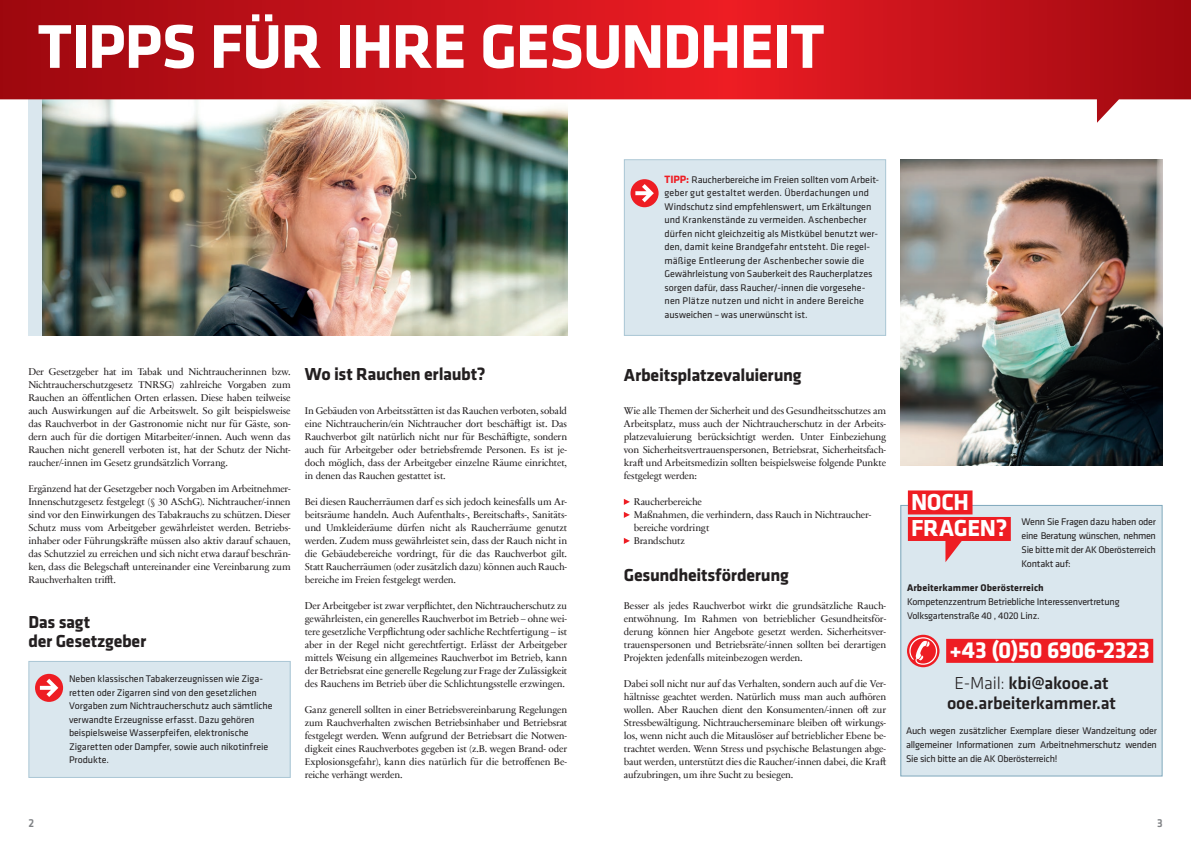
<style>
.page{position:relative;width:1191px;height:842px;background:#fff}
.page>*{position:absolute;margin:0;border:0;box-sizing:border-box;transform-origin:0 0}
.t1{font:700 64px "Klavika Basic";letter-spacing:-.02em;color:#fff}
.t2{font:700 24px/26.5px "Klavika Basic";letter-spacing:-.015em;color:#fff}
.t3{font:700 18px/19px "Klavika Basic";letter-spacing:-.015em;color:#231f20}
.t4{font:500 18px/20px "Klavika Basic";letter-spacing:-.01em;color:#231f20;text-align:center}
.t5{font:500 12px "Klavika Basic";color:#808285;scale:.95 1}
.t6{font:10px/13px "Sabon Next Com";letter-spacing:-.015em;color:#231f20;text-align:justify}
.t7{font:10px/13.5px "Klavika Basic";letter-spacing:-.005em;color:#231f20}
.t8{font:700 10px "Klavika Basic";letter-spacing:.01em;color:#231f20}
.s1{font-weight:700;font-size:11px;color:#ee1d23}
.s2{font-weight:300}
</style>
<div class="page">
<div style="left:900px;top:505px;width:262px;height:271px;background:#dae7ee"></div>
<div style="left:900px;top:505px;width:262px;height:271px;border:1px solid #7fa8bc"></div>
<svg style="left:945px;top:541px;width:17px;height:21px"></svg>
<div style="left:908px;top:490px;width:64px;height:24px;background:#ee1d23"></div>
<div style="left:908px;top:517px;width:102px;height:24px;background:#ee1d23"></div>
<div style="left:946px;top:639px;width:207px;height:24px;background:#ee1d23"></div>
<svg style="left:907px;top:635px;width:32px;height:32px"></svg>
<svg style="left:909px;top:637px;width:28px;height:28px"></svg>
<div style="left:29px;top:661px;width:261px;height:116px;background:#dae7ee"></div>
<div style="left:28px;top:661px;width:263px;height:117px;border:1px solid #abc7d5"></div>
<div style="left:35px;top:674px;width:28px;height:28px;background:#ee1d23;border-radius:50%"></div>
<svg style="left:40px;top:679px;width:18px;height:18px"></svg>
<svg style="left:624px;top:499px;width:6px;height:6px"></svg>
<svg style="left:624px;top:512px;width:6px;height:6px"></svg>
<svg style="left:624px;top:538px;width:6px;height:6px"></svg>
<div style="left:624px;top:160px;width:261px;height:175px;background:#dae7ee"></div>
<div style="left:624px;top:159px;width:262px;height:177px;border:1px solid #abc7d5"></div>
<div style="left:630px;top:179px;width:28px;height:28px;background:#ee1d23;border-radius:50%"></div>
<svg style="left:635px;top:184px;width:19px;height:18px"></svg>
<div style="left:28px;top:92px;width:539px;height:244px;background:#dae7ee"></div>
<img style="left:42px;top:123px;width:525px;height:213px">
<img style="left:900px;top:159px;width:262px;height:307px">
<svg style="left:0;top:0;width:1191px;height:123px;background:#cc3c41"></svg>
<h1 class="t1" style="left:38px;top:0;width:788px">TIPPS FÜR IHRE GESUNDHEIT</h1>
<p class="t6" style="left:28px;top:365px;width:264px">Der Gesetzgeber hat im Tabak und Nichtraucherinnen bzw.<br>Nichtraucherschutzgesetz TNRSG) zahlreiche Vorgaben zum Rauchen an öffentlichen Orten erlassen. Diese haben teilweise auch Auswirkungen auf die Arbeitswelt. So gilt beispielsweise das Rauchverbot in der Gastronomie nicht nur für Gäste, son&shy;dern auch für die dortigen Mitarbeiter/-innen. Auch wenn das Rauchen nicht generell verboten ist, hat der Schutz der Nicht&shy;raucher/-innen im Gesetz grundsätzlich Vorrang.</p>
<p class="t6" style="left:28px;top:482px;width:264px">Ergänzend hat der Gesetzgeber noch Vorgaben im Arbeitnehmer-Innenschutzgesetz festgelegt (§ 30 ASchG). Nichtraucher/-innen sind vor den Einwirkungen des Tabakrauchs zu schützen. Dieser Schutz muss vom Arbeitgeber gewährleistet werden. Betriebs&shy;inhaber oder Führungskräfte müssen also aktiv darauf schauen, das Schutzziel zu erreichen und sich nicht etwa darauf beschrän&shy;ken, dass die Belegschaft untereinander eine Vereinbarung zum Rauchverhalten trifft.</p>
<h3 class="t3" style="left:28px;top:612px;width:119px">Das sagt<br>der Gesetzgeber</h3>
<p class="t7" style="left:69px;top:672px;width:205px">Neben klassischen Tabakerzeugnissen wie Ziga&shy;retten oder Zigarren sind von den gesetzlichen Vorgaben zum Nichtraucherschutz auch sämtliche verwandte Erzeugnisse erfasst. Dazu gehören beispielsweise Wasserpfeifen, elektronische Zigaretten oder Dampfer, sowie auch nikotinfreie Produkte.</p>
<h3 class="t3" style="left:305px;top:364px;width:182px">Wo ist Rauchen erlaubt?</h3>
<p class="t6" style="left:305px;top:404px;width:264px">In Gebäuden von Arbeitsstätten ist das Rauchen verboten, sobald eine Nichtraucherin/ein Nichtraucher dort beschäftigt ist. Das Rauchverbot gilt natürlich nicht nur für Beschäftigte, sondern auch für Arbeitgeber oder betriebsfremde Personen. Es ist je&shy;doch möglich, dass der Arbeitgeber einzelne Räume einrichtet, in denen das Rauchen gestattet ist.</p>
<p class="t6" style="left:305px;top:495px;width:264px">Bei diesen Raucherräumen darf es sich jedoch keinesfalls um Ar&shy;beitsräume handeln. Auch Aufenthalts-, Bereitschafts-, Sanitäts&shy;und Umkleideräume dürfen nicht als Raucherräume genutzt werden. Zudem muss gewährleistet sein, dass der Rauch nicht in die Gebäudebereiche vordringt, für die das Rauchverbot gilt.<br>Statt Raucherräumen (oder zusätzlich dazu) können auch Rauch&shy;bereiche im Freien festgelegt werden.</p>
<p class="t6" style="left:305px;top:599px;width:264px">Der Arbeitgeber ist zwar verpflichtet, den Nichtraucherschutz zu gewährleisten, ein generelles Rauchverbot im Betrieb – ohne wei&shy;tere gesetzliche Verpflichtung oder sachliche Rechtfertigung – ist aber in der Regel nicht gerechtfertigt. Erlässt der Arbeitgeber mittels Weisung ein allgemeines Rauchverbot im Betrieb, kann der Betriebsrat eine generelle Regelung zur Frage der Zulässigkeit des Rauchens im Betrieb über die Schlichtungsstelle erzwingen.</p>
<p class="t6" style="left:305px;top:703px;width:264px">Ganz generell sollten in einer Betriebsvereinbarung Regelungen zum Rauchverhalten zwischen Betriebsinhaber und Betriebsrat festgelegt werden. Wenn aufgrund der Betriebsart die Notwen&shy;digkeit eines Rauchverbotes gegeben ist (z.B. wegen Brand- oder Explosionsgefahr), kann dies natürlich für die betroffenen Be&shy;reiche verhängt werden.</p>
<p class="t7" style="left:664px;top:172px;width:216px"><span class="s1">TIPP:</span> Raucherbereiche im Freien sollten vom Arbeit&shy;geber gut gestaltet werden. Überdachungen und Windschutz sind empfehlenswert, um Erkältungen und Krankenstände zu vermeiden. Aschenbecher dürfen nicht gleichzeitig als Mistkübel benutzt wer&shy;den, damit keine Brandgefahr entsteht. Die regel&shy;mäßige Entleerung der Aschenbecher sowie die Gewährleistung von Sauberkeit des Raucherplatzes sorgen dafür, dass Raucher/-innen die vorgesehe&shy;nen Plätze nutzen und nicht in andere Bereiche ausweichen – was unerwünscht ist.</p>
<h3 class="t3" style="left:624px;top:365px;width:179px">Arbeitsplatzevaluierung</h3>
<p class="t6" style="left:624px;top:404px;width:264px">Wie alle Themen der Sicherheit und des Gesundheitsschutzes am Arbeitsplatz, muss auch der Nichtraucherschutz in der Arbeits&shy;platzevaluierung berücksichtigt werden. Unter Einbeziehung von Sicherheitsvertrauenspersonen, Betriebsrat, Sicherheitsfach&shy;kraft und Arbeitsmedizin sollten beispielsweise folgende Punkte festgelegt werden:</p>
<p class="t6" style="left:634px;top:495px;width:239px;text-align:left">Raucherbereiche<br>Maßnahmen, die verhindern, dass Rauch in Nichtraucher&shy;bereiche vordringt<br>Brandschutz</p>
<h3 class="t3" style="left:624px;top:565px;width:166px">Gesundheitsförderung</h3>
<p class="t6" style="left:624px;top:599px;width:264px">Besser als jedes Rauchverbot wirkt die grundsätzliche Rauch&shy;entwöhnung. Im Rahmen von betrieblicher Gesundheitsför&shy;derung können hier Angebote gesetzt werden. Sicherheitsver&shy;trauenspersonen und Betriebsräte/-innen sollten bei derartigen Projekten jedenfalls miteinbezogen werden.</p>
<p class="t6" style="left:624px;top:677px;width:264px">Dabei soll nicht nur auf das Verhalten, sondern auch auf die Ver&shy;hältnisse geachtet werden. Natürlich muss man auch aufhören wollen. Aber Rauchen dient den Konsumenten/-innen oft zur Stressbewältigung. Nichtraucherseminare bleiben oft wirkungs&shy;los, wenn nicht auch die Mitauslöser auf betrieblicher Ebene be&shy;trachtet werden. Wenn Stress und psychische Belastungen abge&shy;baut werden, unterstützt dies die Raucher/-innen dabei, die Kraft aufzubringen, um ihre Sucht zu besiegen.</p>
<h2 class="t2" style="left:911px;top:488px;width:98px">NOCH<br>FRAGEN?</h2>
<p class="t7" style="left:1021px;top:514px;width:136px;line-height:14px;text-align:justify">Wenn Sie Fragen dazu haben oder eine Beratung wünschen, nehmen Sie bitte mit der AK Oberösterreich Kontakt auf:</p>
<p class="t8" style="left:907px;top:580px;width:138px">Arbeiterkammer Oberösterreich</p>
<p class="t7" style="left:907px;top:594px;width:214px;line-height:14px">Kompetenzzentrum Betriebliche Interessenvertretung<br>Volksgartenstraße 40 , 4020 Linz.</p>
<h2 class="t2" style="left:949px;top:636px;width:202px">+43 (0)50 6906-2323</h2>
<h3 class="t4" style="left:947px;top:673px;width:170px"><span class="s2">E-Mail:</span> kbi@akooe.at ooe.arbeiterkammer.at</h3>
<p class="t7" style="left:906px;top:723px;width:252px;line-height:14px;text-align:justify">Auch wegen zusätzlicher Exemplare dieser Wandzeitung oder allgemeiner Informationen zum Arbeitnehmerschutz wenden Sie sich bitte an die AK Oberösterreich!</p>
<p class="t5" style="left:28px;top:815px;width:8px">2</p>
<p class="t5" style="left:1157px;top:815px;width:7px">3</p>
</div>
